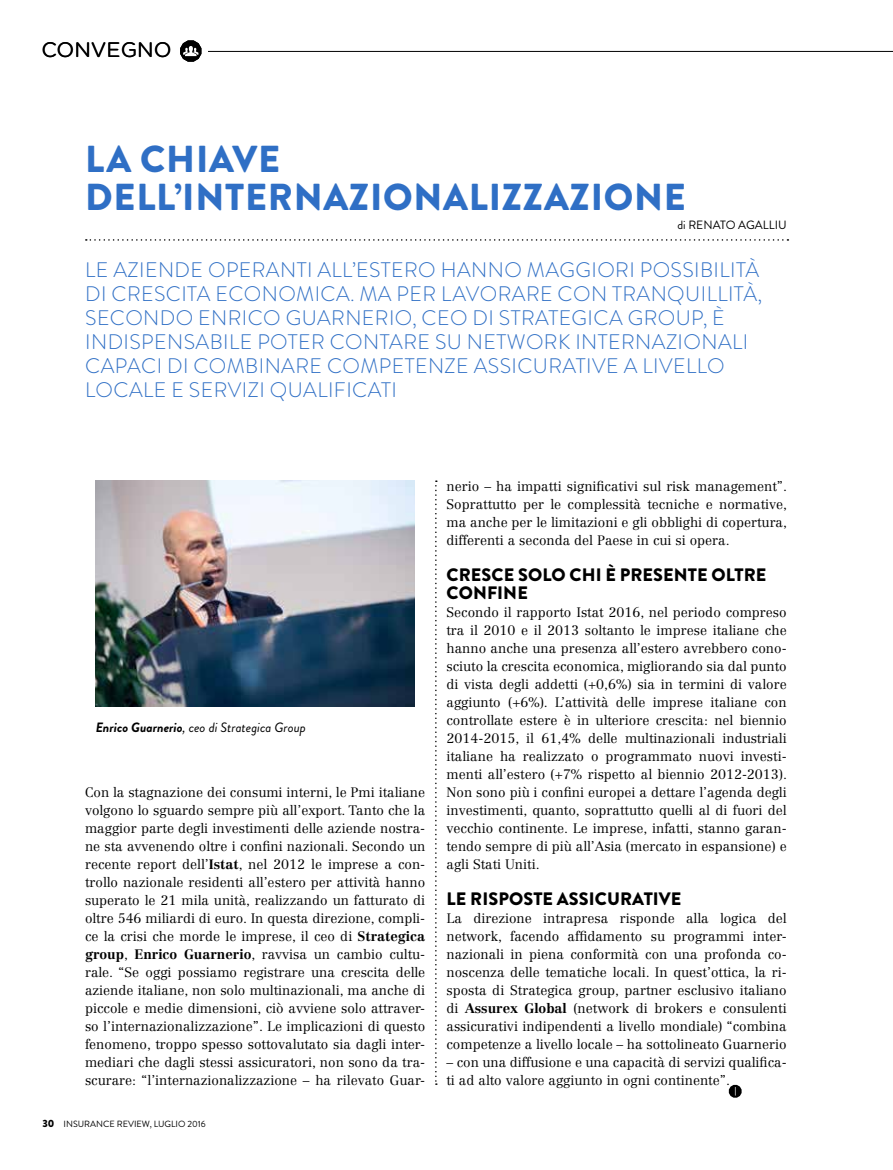
<style>
.page{position:relative;width:893px;height:1170px;background:#fff}
.page>*{position:absolute;margin:0;border:0;box-sizing:border-box;transform-origin:0 0}
.t1{font:900 37.5px/37.5px "Brandon Grotesque";letter-spacing:.02em;color:#2f6fc5}
.t2{font:300 21px/24px "Brandon Grotesque";letter-spacing:.02em;color:#2f6fc5}
.t3{font:21px "Gotham Rounded";color:#000}
.t4{font:900 18px/18px "Brandon Grotesque";letter-spacing:.005em;color:#000}
.t5{font:300 13.5px/18px "Centennial LT Std";color:#000;text-align:justify}
.t6{font:italic 13.5px "Brandon Grotesque";color:#000}
.t7{font:12px "Brandon Grotesque";color:#000}
.t8{font:9px "Brandon Grotesque";color:#000}
.s1{font-weight:700}
.s2{font-weight:900;font-size:10.5px}
</style>
<div class="page">
<svg style="left:435px;top:480px;width:2px;height:604px"></svg>
<svg style="left:86px;top:239px;width:702px;height:2px"></svg>
<svg style="left:729px;top:1084px;width:13px;height:13px"></svg>
<hr style="left:208px;top:51px;width:685px;height:1px;background:#000">
<svg style="left:180px;top:40px;width:21px;height:22px"></svg>
<img style="left:96px;top:480px;width:319px;height:226px">
<h2 class="t3" style="left:41px;top:35px;width:132px">CONVEGNO</h2>
<h1 class="t1" style="left:85px;top:141px;width:602px">LA CHIAVE<br>DELL’INTERNAZIONALIZZAZIONE</h1>
<p class="t7" style="left:677px;top:216px;width:111px">di RENATO AGALLIU</p>
<p class="t2" style="left:85px;top:257px;width:679px">LE AZIENDE OPERANTI ALL’ESTERO HANNO MAGGIORI POSSIBILITÀ DI CRESCITA ECONOMICA. MA PER LAVORARE CON TRANQUILLITÀ, SECONDO ENRICO GUARNERIO, CEO DI STRATEGICA GROUP, È INDISPENSABILE POTER CONTARE SU NETWORK INTERNAZIONALI CAPACI DI COMBINARE COMPETENZE ASSICURATIVE A LIVELLO LOCALE E SERVIZI QUALIFICATI</p>
<p class="t6" style="left:96px;top:717px;width:212px"><span class="s1">Enrico Guarnerio</span>, ceo di Strategica Group</p>
<p class="t5" style="left:85px;top:783px;width:342px">Con la stagnazione dei consumi interni, le Pmi italiane volgono lo sguardo sempre più all’export. Tanto che la maggior parte degli investimenti delle aziende nostra&shy;ne sta avvenendo oltre i confini nazionali. Secondo un recente report dell’<span class="s1">Istat</span>, nel 2012 le imprese a con&shy;trollo nazionale residenti all’estero per attività hanno superato le 21 mila unità, realizzando un fatturato di oltre 546 miliardi di euro. In questa direzione, compli&shy;ce la crisi che morde le imprese, il ceo di <span class="s1">Strategica group</span>, <span class="s1">Enrico Guarnerio</span>, ravvisa un cambio cultu&shy;rale. “Se oggi possiamo registrare una crescita delle aziende italiane, non solo multinazionali, ma anche di piccole e medie dimensioni, ciò avviene solo attraver&shy;so l’internazionalizzazione”. Le implicazioni di questo fenomeno, troppo spesso sottovalutato sia dagli inter&shy;mediari che dagli stessi assicuratori, non sono da tra&shy;scurare: “l’internazionalizzazione – ha rilevato Guar-</p>
<p class="t8" style="left:43px;top:1117px;width:165px"><span class="s2">30</span> INSURANCE REVIEW, LUGLIO 2016</p>
<p class="t5" style="left:446px;top:477px;width:342px">nerio – ha impatti significativi sul risk management”.<br>Soprattutto per le complessità tecniche e normative, ma anche per le limitazioni e gli obblighi di copertura, differenti a seconda del Paese in cui si opera.</p>
<h3 class="t4" style="left:447px;top:565px;width:321px">CRESCE SOLO CHI è PRESENTE OLTRE<br>CONFINE</h3>
<p class="t5" style="left:446px;top:603px;width:342px">Secondo il rapporto Istat 2016, nel periodo compreso tra il 2010 e il 2013 soltanto le imprese italiane che hanno anche una presenza all’estero avrebbero cono&shy;sciuto la crescita economica, migliorando sia dal punto di vista degli addetti (+0,6%) sia in termini di valore aggiunto (+6%). L’attività delle imprese italiane con controllate estere è in ulteriore crescita: nel biennio 2014-2015, il 61,4% delle multinazionali industriali italiane ha realizzato o programmato nuovi investi&shy;menti all’estero (+7% rispetto al biennio 2012-2013).<br>Non sono più i confini europei a dettare l’agenda degli investimenti, quanto, soprattutto quelli al di fuori del vecchio continente. Le imprese, infatti, stanno garan&shy;tendo sempre di più all’Asia (mercato in espansione) e agli Stati Uniti.</p>
<h3 class="t4" style="left:447px;top:889px;width:236px">LE RISPOSTE ASSICURATIVE</h3>
<p class="t5" style="left:446px;top:909px;width:342px">La direzione intrapresa risponde alla logica del network, facendo affidamento su programmi inter&shy;nazionali in piena conformità con una profonda co&shy;noscenza delle tematiche locali. In quest’ottica, la ri&shy;sposta di Strategica group, partner esclusivo italiano di <span class="s1">Assurex Global</span> (network di brokers e consulenti assicurativi indipendenti a livello mondiale) “combina competenze a livello locale – ha sottolineato Guarnerio</p>
<p class="t5" style="left:446px;top:1053px;width:342px">– con una diffusione e una capacità di servizi qualifica&shy;ti ad alto valore aggiunto in ogni continente”.</p>
</div>
